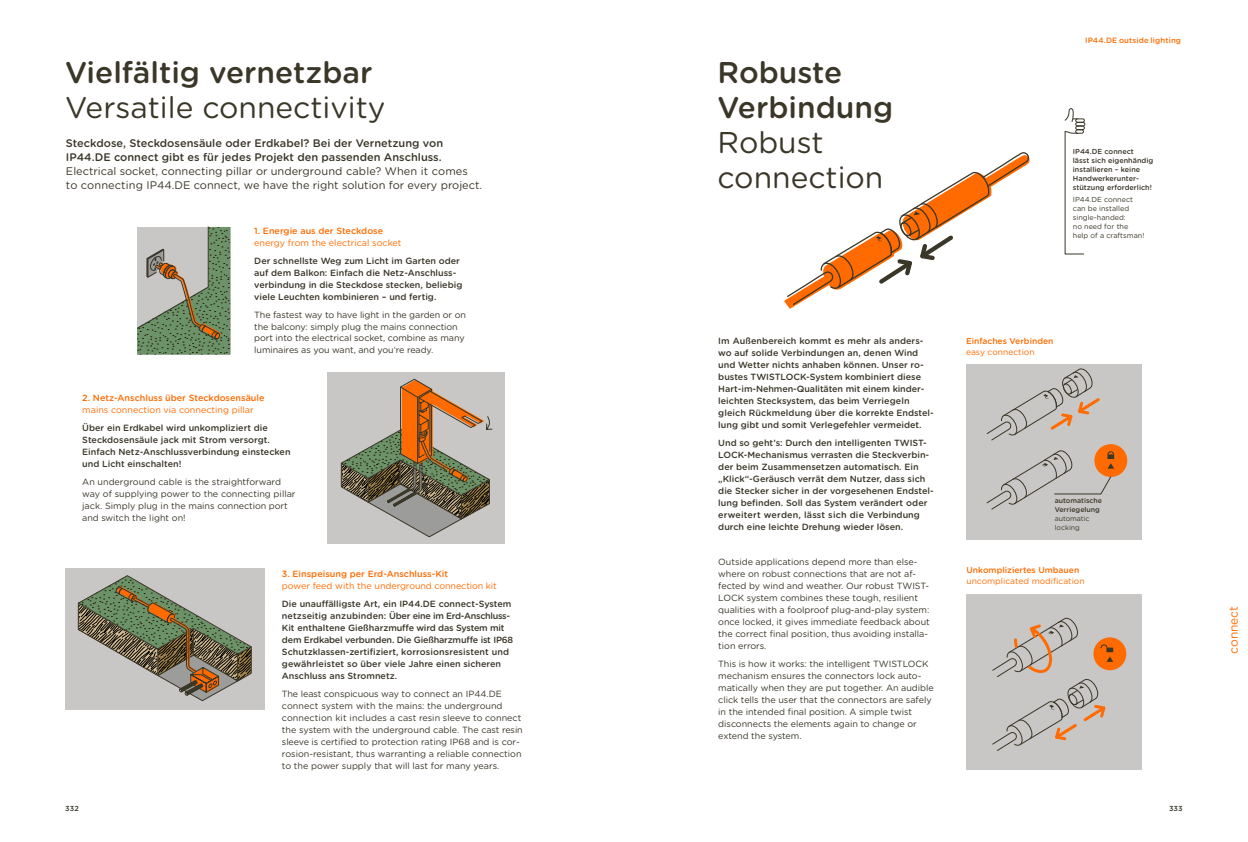
<style>
.page{position:relative;width:1248px;height:842px;background:#fff}
.page>*{position:absolute;margin:0;border:0;box-sizing:border-box;transform-origin:0 0}
.t1{font:500 30px/35px "Gotham Rounded";color:#3a3628}
.t2{font:30px/35px "Gotham Rounded";color:#3a3628}
.t3{font:12px "Gotham Rounded";color:#ff6b00}
.t4{font:11px/14px "Gotham Rounded";color:#3a3628}
.t5{font:500 11px/14px "Gotham Rounded";color:#3a3628}
.t6{font:500 9px/12px "Gotham Rounded";color:#3a3628}
.t7{font:9px/12px "Gotham Rounded";letter-spacing:-.005em;color:#3a3628}
.t8{font:9px "Gotham Rounded";color:#ff6b00}
.t9{font:500 9px "Gotham Rounded";color:#ff6b00}
.t10{font:500 8.5px "Gotham Rounded";color:#ff6b00}
.t11{font:8.5px "Gotham Rounded";color:#ff6b00}
.t12{font:500 7.7px "Gotham Rounded";letter-spacing:.02em;color:#ff6b00}
.t13{font:500 7.2px/9px "Gotham Rounded";color:#3a3628}
.t14{font:7.2px/9px "Gotham Rounded";color:#3a3628}
.t15{font:500 7px/9px "Gotham Rounded";color:#3a3628}
.t16{font:7px/9px "Gotham Rounded";color:#3a3628}
</style>
<div class="page">
<div style="left:327px;top:372px;width:177px;height:172px;background:#c9c7c5"></div>
<svg style="left:340px;top:378px;width:153px;height:160px"></svg>
<svg style="left:137px;top:227px;width:93px;height:127px;background:#919e86"></svg>
<div style="left:65px;top:569px;width:200px;height:141px;background:#c9c7c5"></div>
<svg style="left:77px;top:575px;width:175px;height:127px"></svg>
<svg style="left:784px;top:152px;width:246px;height:157px"></svg>
<div style="left:966px;top:364px;width:176px;height:175px;background:#c9c7c5"></div>
<div style="left:1094px;top:444px;width:33px;height:33px;background:#ff6b00;border-radius:50%"></div>
<svg style="left:986px;top:368px;width:114px;height:73px"></svg>
<svg style="left:986px;top:449px;width:128px;height:61px"></svg>
<div style="left:1075px;top:122px;width:10px;height:4px;border:1px solid #3a3628;border-radius:2px"></div>
<svg style="left:1064px;top:108px;width:20px;height:147px"></svg>
<div style="left:965px;top:594px;width:176px;height:176px;background:#c9c7c5"></div>
<div style="left:1093px;top:637px;width:33px;height:33px;background:#ff6b00;border-radius:50%"></div>
<svg style="left:992px;top:617px;width:121px;height:134px"></svg>
<h1 class="t1" style="left:65px;top:54px;width:309px">Vielfältig vernetzbar</h1>
<h1 class="t2" style="left:65px;top:89px;width:322px">Versatile connectivity</h1>
<p class="t5" style="left:66px;top:136px;width:378px">Steckdose, Steckdosensäule oder Erdkabel? Bei der Vernetzung von<br>IP44.DE connect gibt es für jedes Projekt den passenden Anschluss.</p>
<p class="t4" style="left:66px;top:164px;width:417px">Electrical socket, connecting pillar or underground cable? When it comes to connecting IP44.DE connect, we have the right solution for every project.</p>
<p class="t9" style="left:254px;top:225px;width:130px">1. Energie aus der Steckdose</p>
<p class="t8" style="left:254px;top:237px;width:149px">energy from the electrical socket</p>
<p class="t6" style="left:254px;top:254px;width:209px">Der schnellste Weg zum Licht im Garten oder auf dem Balkon: Einfach die Netz-Anschluss&shy;verbindung in die Steckdose stecken, beliebig viele Leuchten kombinieren – und fertig.</p>
<p class="t7" style="left:254px;top:308px;width:213px">The fastest way to have light in the garden or on the balcony: simply plug the mains connection port into the electrical socket, combine as many luminaires as you want, and you‘re ready.</p>
<p class="t9" style="left:82px;top:392px;width:184px">2. Netz-Anschluss über Steckdosensäule</p>
<p class="t8" style="left:82px;top:404px;width:173px">mains connection via connecting pillar</p>
<p class="t6" style="left:82px;top:421px;width:210px">Über ein Erdkabel wird unkompliziert die Steckdosensäule jack mit Strom versorgt.<br>Einfach Netz-Anschlussverbindung einstecken und Licht einschalten!</p>
<p class="t7" style="left:82px;top:475px;width:215px">An underground cable is the straightforward way of supplying power to the connecting pillar jack. Simply plug in the mains connection port and switch the light on!</p>
<p class="t9" style="left:282px;top:568px;width:168px">3. Einspeisung per Erd-Anschluss-Kit</p>
<p class="t8" style="left:282px;top:580px;width:216px">power feed with the underground connection kit</p>
<p class="t6" style="left:282px;top:597px;width:233px">Die unauffälligste Art, ein IP44.DE connect-System netzseitig anzubinden: Über eine im Erd-Anschluss-Kit enthaltene Gießharzmuffe wird das System mit dem Erdkabel verbunden. Die Gießharzmuffe ist IP68<br>Schutzklassen-zertifiziert, korrosionsresistent und gewährleistet so über viele Jahre einen sicheren Anschluss ans Stromnetz.</p>
<p class="t7" style="left:282px;top:687px;width:242px">The least conspicuous way to connect an IP44.DE connect system with the mains: the underground connection kit includes a cast resin sleeve to connect the system with the underground cable. The cast resin sleeve is certified to protection rating IP68 and is cor&shy;rosion-resistant, thus warranting a reliable connection to the power supply that will last for many years.</p>
<h1 class="t1" style="left:717px;top:54px;width:177px">Robuste<br>Verbindung</h1>
<h1 class="t2" style="left:717px;top:124px;width:167px">Robust connection</h1>
<p class="t12" style="left:1084px;top:35px;width:97px">IP44.DE outside lighting</p>
<p class="t13" style="left:1072px;top:147px;width:82px">IP44.DE connect<br>lässt sich eigenhändig installieren – keine<br>Handwerkerunter&shy;stützung erforderlich!</p>
<p class="t14" style="left:1072px;top:194px;width:73px">IP44.DE connect can be installed single-handed:<br>no need for the help of a craftsman!</p>
<p class="t6" style="left:718px;top:334px;width:217px">Im Außenbereich kommt es mehr als anders&shy;wo auf solide Verbindungen an, denen Wind und Wetter nichts anhaben können. Unser ro&shy;bustes TWISTLOCK-System kombiniert diese Hart-im-Nehmen-Qualitäten mit einem kinder&shy;leichten Stecksystem, das beim Verriegeln gleich Rückmeldung über die korrekte Endstel&shy;lung gibt und somit Verlegefehler vermeidet.</p>
<p class="t6" style="left:718px;top:436px;width:217px">Und so geht’s: Durch den intelligenten TWIST-LOCK-Mechanismus verrasten die Steckverbin&shy;der beim Zusammensetzen automatisch. Ein „Klick“-Geräusch verrät dem Nutzer, dass sich die Stecker sicher in der vorgesehenen Endstel&shy;lung befinden. Soll das System verändert oder erweitert werden, lässt sich die Verbindung durch eine leichte Drehung wieder lösen.</p>
<p class="t7" style="left:718px;top:555px;width:213px">Outside applications depend more than else&shy;where on robust connections that are not af&shy;fected by wind and weather. Our robust TWIST-LOCK system combines these tough, resilient qualities with a foolproof plug-and-play system: once locked, it gives immediate feedback about the correct final position, thus avoiding installa&shy;tion errors.</p>
<p class="t7" style="left:718px;top:657px;width:217px">This is how it works: the intelligent TWISTLOCK mechanism ensures the connectors lock auto&shy;matically when they are put together. An audible click tells the user that the connectors are safely in the intended final position. A simple twist disconnects the elements again to change or extend the system.</p>
<p class="t10" style="left:965px;top:334px;width:89px">Einfaches Verbinden</p>
<p class="t11" style="left:965px;top:346px;width:70px">easy connection</p>
<p class="t15" style="left:1054px;top:495px;width:49px">automatische<br>Verriegelung</p>
<p class="t16" style="left:1054px;top:513px;width:36px">automatic locking</p>
<p class="t10" style="left:966px;top:564px;width:114px">Unkompliziertes Umbauen</p>
<p class="t11" style="left:966px;top:576px;width:120px">uncomplicated modification</p>
<p class="t13" style="left:65px;top:803px;width:15px">332</p>
<p class="t13" style="left:1168px;top:803px;width:15px">333</p>
<h2 class="t3" style="left:1225px;top:654px;width:50px;rotate:-90deg">connect</h2>
</div>
